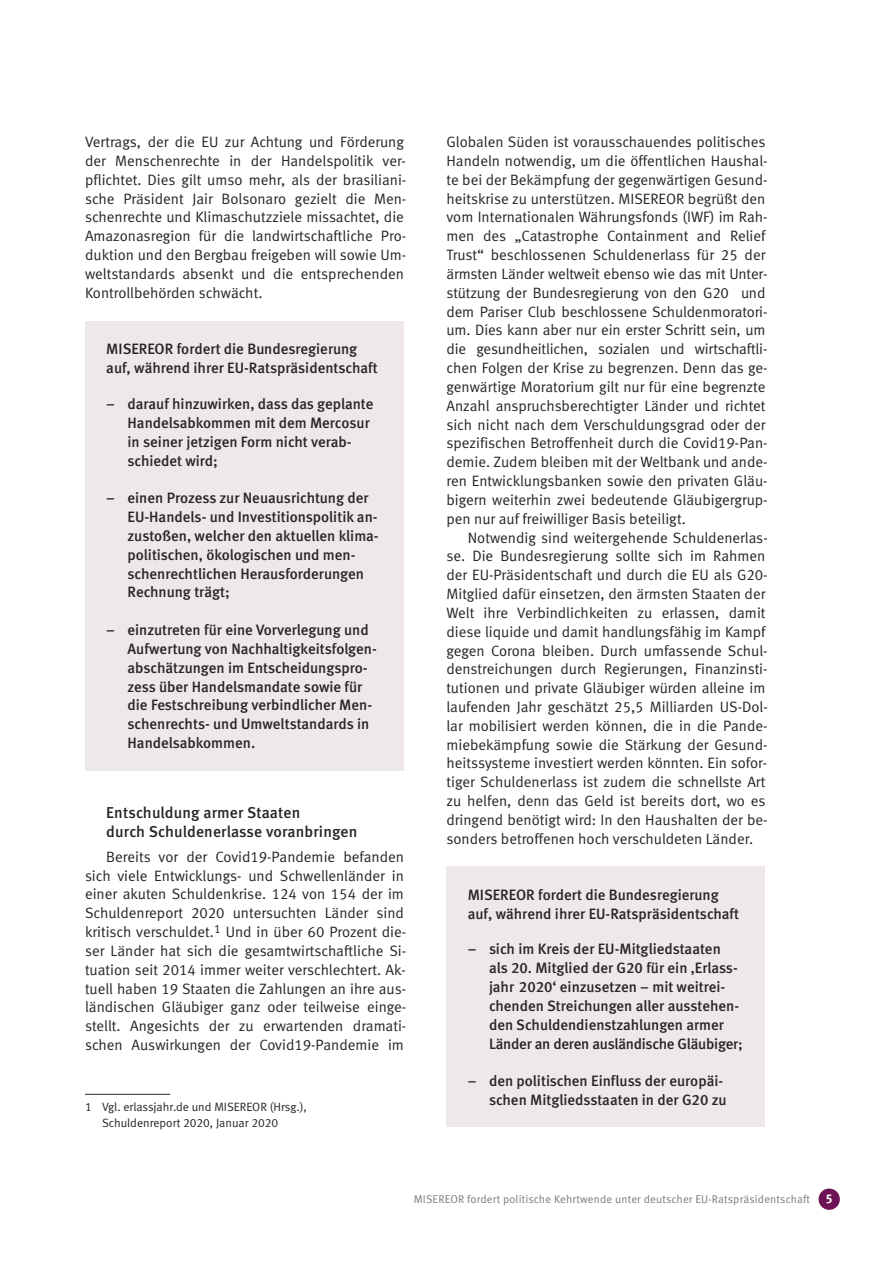
<style>
.page{position:relative;width:893px;height:1263px;background:#fff}
.page>*{position:absolute;margin:0;border:0;box-sizing:border-box;transform-origin:0 0}
.t1{font:15.75px/18.8px "Meta Medium LF";letter-spacing:.01em;color:#272526}
.t2{font:15px/18.9px "Meta Normal LF";color:#272526}
.t3{font:15px/18.9px "Meta Medium LF";color:#272526}
.t4{font:12.75px "Meta Plus Bold Caps";color:#fff}
.t5{font:12px/15.8px "Meta Normal LF";color:#272526}
.t6{font:11.25px "Meta Normal LF";letter-spacing:.015em;color:#7d7c7d}
</style>
<div class="page">
<div style="left:446px;top:867px;width:319px;height:260px;background:#efe8ea"></div>
<div style="left:85px;top:322px;width:319px;height:449px;background:#efe8ea"></div>
<div style="left:819px;top:1188px;width:21px;height:22px;background:#6d1254;border-radius:50%"></div>
<hr style="left:85px;top:1094px;width:85px;height:1px;background:#272526">
<p class="t2" style="left:85px;top:134px;width:323px">Vertrags, der die EU zur Achtung und Förderung der Menschenrechte in der Handelspolitik ver&shy;pflichtet. Dies gilt umso mehr, als der brasiliani&shy;sche Präsident Jair Bolsonaro gezielt die Men&shy;schenrechte und Klimaschutzziele missachtet, die Amazonasregion für die landwirtschaftliche Pro&shy;duktion und den Bergbau freigeben will sowie Um&shy;weltstandards absenkt und die entsprechenden Kontrollbehörden schwächt.</p>
<p class="t3" style="left:106px;top:341px;width:273px">MISEREOR fordert die Bundesregierung auf, während ihrer EU-Ratspräsidentschaft</p>
<p class="t3" style="left:128px;top:396px;width:247px;text-indent:-21px">– darauf hinzuwirken, dass das geplante<br>Handelsabkommen mit dem Mercosur in seiner jetzigen Form nicht verab&shy;schiedet wird;</p>
<p class="t3" style="left:128px;top:490px;width:253px;text-indent:-21px">– einen Prozess zur Neuausrichtung der EU-Handels- und Investitionspolitik an&shy;zustoßen, welcher den aktuellen klima&shy;politischen, ökologischen und men&shy;schenrechtlichen Herausforderungen Rechnung trägt;</p>
<p class="t3" style="left:128px;top:622px;width:251px;text-indent:-21px">– einzutreten für eine Vorverlegung und Aufwertung von Nachhaltigkeitsfolgen&shy;abschätzungen im Entscheidungspro&shy;zess über Handelsmandate sowie für die Festschreibung verbindlicher Men&shy;schenrechts- und Umweltstandards in Handelsabkommen.</p>
<p class="t1" style="left:106px;top:805px;width:252px">Entschuldung armer Staaten<br>durch Schuldenerlasse voranbringen</p>
<p class="t2" style="left:85px;top:848px;width:323px;text-indent:21px">Bereits vor der Covid19-Pandemie befanden sich viele Entwicklungs- und Schwellenländer in einer akuten Schuldenkrise. 124 von 154 der im Schuldenreport 2020 untersuchten Länder sind kritisch verschuldet.<sup>1</sup> Und in über 60 Prozent die&shy;ser Länder hat sich die gesamtwirtschaftliche Si&shy;tuation seit 2014 immer weiter verschlechtert. Ak&shy;tuell haben 19 Staaten die Zahlungen an ihre aus&shy;ländischen Gläubiger ganz oder teilweise einge&shy;stellt. Angesichts der zu erwartenden dramati&shy;schen Auswirkungen der Covid19-Pandemie im</p>
<p class="t5" style="left:102px;top:1100px;width:206px;text-indent:-17px">1 Vgl. erlassjahr.de und MISEREOR (Hrsg.),<br>Schuldenreport 2020, Januar 2020</p>
<p class="t2" style="left:446px;top:134px;width:323px">Globalen Süden ist vorausschauendes politisches Handeln notwendig, um die öffentlichen Haushal&shy;te bei der Bekämpfung der gegenwärtigen Gesund&shy;heitskrise zu unterstützen. MISEREOR begrüßt den vom Internationalen Währungsfonds (IWF) im Rah&shy;men des „Catastrophe Containment and Relief Trust“ beschlossenen Schuldenerlass für 25 der ärmsten Länder weltweit ebenso wie das mit Unter&shy;stützung der Bundesregierung von den G20 und dem Pariser Club beschlossene Schuldenmoratori&shy;um. Dies kann aber nur ein erster Schritt sein, um die gesundheitlichen, sozialen und wirtschaftli&shy;chen Folgen der Krise zu begrenzen. Denn das ge&shy;genwärtige Moratorium gilt nur für eine begrenzte Anzahl anspruchsberechtigter Länder und richtet sich nicht nach dem Verschuldungsgrad oder der spezifischen Betroffenheit durch die Covid19-Pan&shy;demie. Zudem bleiben mit der Weltbank und ande&shy;ren Entwicklungsbanken sowie den privaten Gläu&shy;bigern weiterhin zwei bedeutende Gläubigergrup&shy;pen nur auf freiwilliger Basis beteiligt.</p>
<p class="t2" style="left:446px;top:529px;width:323px;text-indent:21px">Notwendig sind weitergehende Schuldenerlas&shy;se. Die Bundesregierung sollte sich im Rahmen der EU-Präsidentschaft und durch die EU als G20- Mitglied dafür einsetzen, den ärmsten Staaten der Welt ihre Verbindlichkeiten zu erlassen, damit diese liquide und damit handlungsfähig im Kampf gegen Corona bleiben. Durch umfassende Schul&shy;denstreichungen durch Regierungen, Finanzinsti&shy;tutionen und private Gläubiger würden alleine im laufenden Jahr geschätzt 25,5 Milliarden US-Dol&shy;lar mobilisiert werden können, die in die Pande&shy;miebekämpfung sowie die Stärkung der Gesund&shy;heitssysteme investiert werden könnten. Ein sofor&shy;tiger Schuldenerlass ist zudem die schnellste Art zu helfen, denn das Geld ist bereits dort, wo es dringend benötigt wird: In den Haushalten der be&shy;sonders betroffenen hoch verschuldeten Länder.</p>
<p class="t3" style="left:468px;top:887px;width:273px">MISEREOR fordert die Bundesregierung auf, während ihrer EU-Ratspräsidentschaft</p>
<p class="t3" style="left:489px;top:941px;width:255px;text-indent:-21px">– sich im Kreis der EU-Mitgliedstaaten als 20. Mitglied der G20 für ein ‚Erlass&shy;jahr 2020‘ einzusetzen – mit weitrei&shy;chenden Streichungen aller ausstehen&shy;den Schuldendienstzahlungen armer Länder an deren ausländische Gläubiger;</p>
<p class="t3" style="left:468px;top:1073px;width:260px;text-align:right">– den politischen Einfluss der europäi&shy;schen Mitgliedsstaaten in der G20 zu</p>
<p class="t6" style="left:414px;top:1195px;width:398px">MISEREOR fordert politische Kehrtwende unter deutscher EU-Ratspräsidentschaft</p>
<p class="t4" style="left:826px;top:1191px;width:8px">5</p>
</div>
